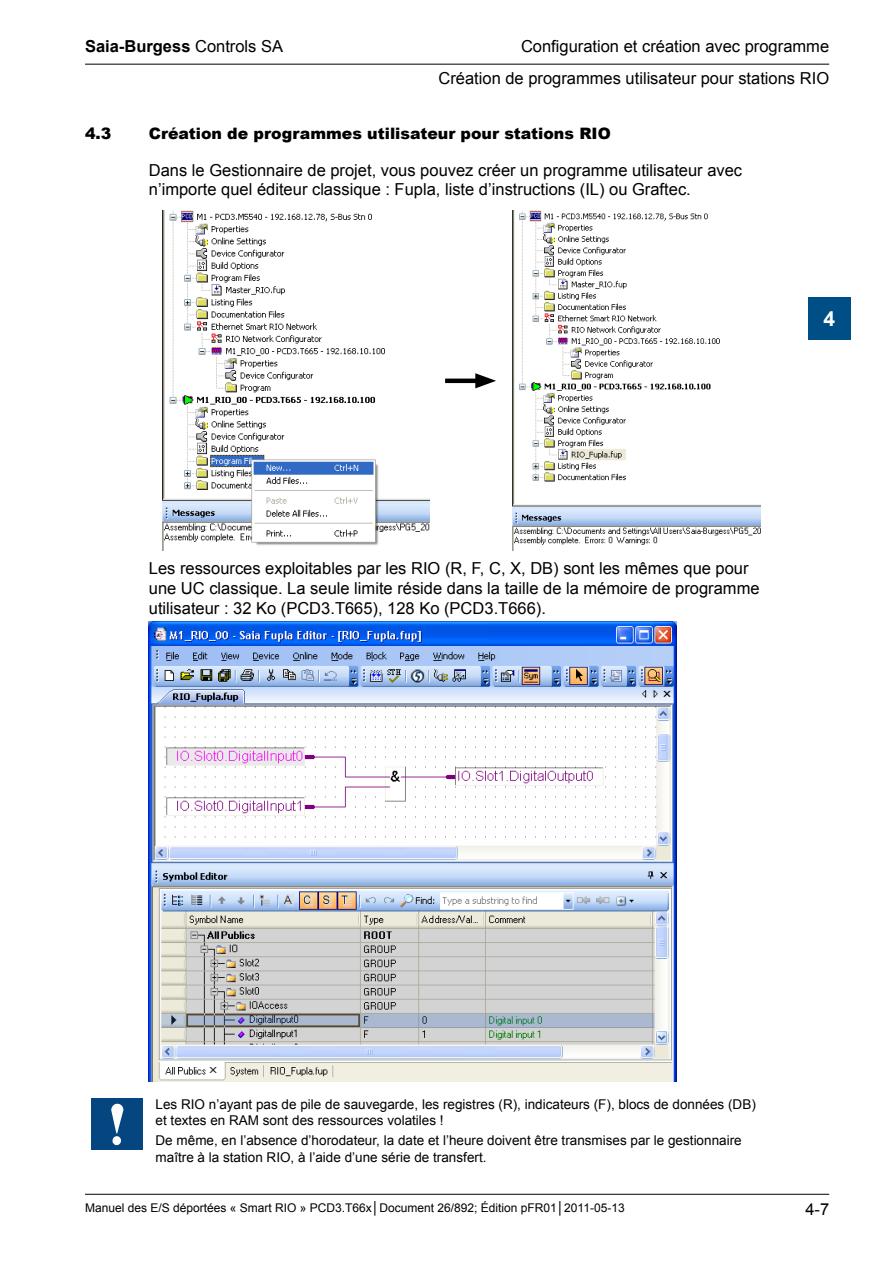
<style>
.page{position:relative;width:893px;height:1263px;background:#fff}
.page>*{position:absolute;margin:0;border:0;box-sizing:border-box;transform-origin:0 0}
.t1{font:700 21px "Arial";color:#fff}
.FR_Fliesstext_1mm_Ab{font:16.5px/19.8px "Arial";color:#000}
.t2{font:700 16.5px "Arial";color:#000}
.FR_Ueberschrift_2{font:900 15.75px "Arial";color:#000}
.FR_TextTabelle{font:13.5px/16.2px "Arial";color:#000}
.t3{font:12px "Arial";color:#000}
.s1{font-weight:400}
</style>
<div class="page">
<hr style="left:85px;top:64px;width:744px;height:1px;background:#000">
<hr style="left:85px;top:1194px;width:744px;height:1px;background:#000">
<div style="left:808px;top:298px;width:42px;height:42px;background:#004e86"></div>
<img style="left:163px;top:211px;width:267px;height:340px">
<hr style="left:445px;top:379px;width:39px;height:4px;background:#000">
<svg style="left:475px;top:373px;width:21px;height:15px"></svg>
<img style="left:513px;top:211px;width:247px;height:340px">
<img style="left:149px;top:621px;width:527px;height:461px">
<div style="left:92px;top:1099px;width:51px;height:51px;background:#064680"></div>
<svg style="left:111px;top:1104px;width:12px;height:41px"></svg>
<p class="t2" style="left:85px;top:36px;width:200px">Saia-Burgess <span class="s1">Controls SA</span></p>
<p class="FR_Fliesstext_1mm_Ab" style="left:521px;top:37px;width:310px">Configuration et création avec programme</p>
<p class="FR_Fliesstext_1mm_Ab" style="left:438px;top:69px;width:392px">Création de programmes utilisateur pour stations RIO</p>
<p class="FR_Ueberschrift_2" style="left:85px;top:122px;width:28px">4.3</p>
<p class="FR_Ueberschrift_2" style="left:149px;top:122px;width:463px">Création de programmes utilisateur pour stations RIO</p>
<p class="FR_Fliesstext_1mm_Ab" style="left:149px;top:160px;width:595px">Dans le Gestionnaire de projet, vous pouvez créer un programme utilisateur avec n’importe quel éditeur classique : Fupla, liste d’instructions (IL) ou Graftec.</p>
<p class="t1" style="left:823px;top:304px;width:13px">4</p>
<p class="FR_Fliesstext_1mm_Ab" style="left:149px;top:558px;width:612px">Les ressources exploitables par les RIO (R, F, C, X, DB) sont les mêmes que pour une UC classique. La seule limite réside dans la taille de la mémoire de programme utilisateur : 32 Ko (PCD3.T665), 128 Ko (PCD3.T666).</p>
<p class="FR_TextTabelle" style="left:156px;top:1096px;width:602px">Les RIO n’ayant pas de pile de sauvegarde, les registres (R), indicateurs (F), blocs de données (DB) et textes en RAM sont des ressources volatiles !</p>
<p class="FR_TextTabelle" style="left:156px;top:1133px;width:588px">De même, en l’absence d’horodateur, la date et l’heure doivent être transmises par le gestionnaire maître à la station RIO, à l’aide d’une série de transfert.</p>
<p class="t3" style="left:85px;top:1200px;width:541px">Manuel des E/S déportées « Smart RIO » PCD3.T66x│Document 26/892; Édition pFR01│2011-05-13</p>
<p class="FR_Fliesstext_1mm_Ab" style="left:805px;top:1200px;width:25px">4-7</p>
</div>
